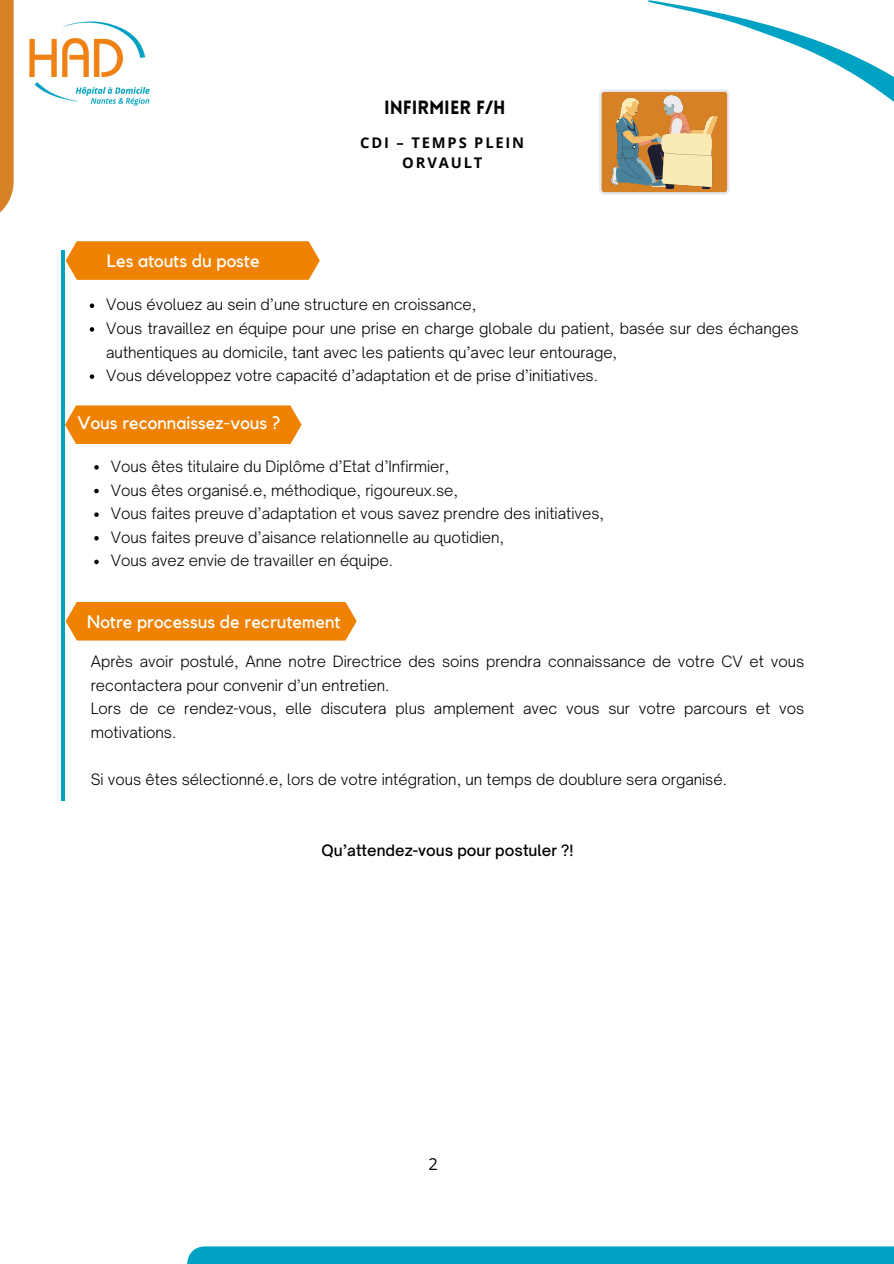
<style>
.page{position:relative;width:894px;height:1264px;background:#fff}
.page>*{position:absolute;margin:0;border:0;box-sizing:border-box;transform-origin:0 0}
.t1{font:900 18.75px "Lovelo";color:#070405}
.t2{font:18px "Kollektif";color:#fff}
.t3{font:16.5px "Open Sans";color:#000}
.t4{font:300 15px/23.7px "Open Sauce One";color:#000}
.t5{font:300 15px "Open Sauce One";color:#070405}
.t6{font:500 15px "Open Sauce One";color:#000}
.t7{font:700 14.7px/20.2px "Open Sans";letter-spacing:.125em;color:#070405;text-align:center}
</style>
<div class="page">
<svg style="left:94px;top:465px;width:5px;height:4px"></svg>
<svg style="left:94px;top:489px;width:5px;height:4px"></svg>
<svg style="left:94px;top:512px;width:5px;height:5px"></svg>
<svg style="left:94px;top:536px;width:5px;height:4px"></svg>
<svg style="left:94px;top:559px;width:5px;height:5px"></svg>
<hr style="left:62px;top:462px;width:3px;height:339px;background:#01a1c0">
<hr style="left:62px;top:250px;width:3px;height:339px;background:#01a1c0">
<svg style="left:65px;top:405px;width:236px;height:39px;background:#ef8810"></svg>
<div style="left:66px;top:602px;width:290px;height:38px;background:#ef8203"></div>
<svg style="left:66px;top:241px;width:254px;height:39px;background:#ef8810"></svg>
<div style="left:187px;top:1246px;width:706px;height:17px;background:#00a2c3"></div>
<img style="left:29px;top:21px;width:121px;height:85px">
<div style="left:0;top:0;width:14px;height:223px;background:#d78127"></div>
<svg style="left:599px;top:0;width:294px;height:195px"></svg>
<img style="left:611px;top:96px;width:106px;height:92px">
<svg style="left:90px;top:303px;width:4px;height:5px"></svg>
<svg style="left:90px;top:327px;width:4px;height:4px"></svg>
<svg style="left:90px;top:374px;width:4px;height:5px"></svg>
<p class="t1" style="left:384px;top:100px;width:123px">INFIRMIER F/H</p>
<p class="t7" style="left:360px;top:132px;width:165px">CDI – TEMPS PLEIN<br>ORVAULT</p>
<p class="t2" style="left:107px;top:252px;width:154px">Les atouts du poste</p>
<p class="t4" style="left:106px;top:293px;width:372px">Vous évoluez au sein d’une structure en croissance,</p>
<p class="t4" style="left:106px;top:316px;width:693px">Vous travaillez en équipe pour une prise en charge globale du patient, basée sur des échanges authentiques au domicile, tant avec les patients qu’avec leur entourage,</p>
<p class="t4" style="left:106px;top:363px;width:493px">Vous développez votre capacité d’adaptation et de prise d’initiatives.</p>
<p class="t2" style="left:78px;top:414px;width:204px">Vous reconnaissez-vous ?</p>
<p class="t5" style="left:111px;top:457px;width:340px">Vous êtes titulaire du Diplôme d’Etat d’Infirmier,</p>
<p class="t5" style="left:111px;top:480px;width:349px">Vous êtes organisé.e, méthodique, rigoureux.se,</p>
<p class="t5" style="left:111px;top:504px;width:495px">Vous faites preuve d’adaptation et vous savez prendre des initiatives,</p>
<p class="t5" style="left:111px;top:528px;width:395px">Vous faites preuve d’aisance relationnelle au quotidien,</p>
<h1 class="t5" style="left:111px;top:551px;width:284px">Vous avez envie de travailler en équipe.</h1>
<h2 class="t2" style="left:87px;top:613px;width:255px">Notre processus de recrutement</h2>
<h2 class="t4" style="left:91px;top:649px;width:714px">Après avoir postulé, Anne notre Directrice des soins prendra connaissance de votre CV et vous recontactera pour convenir d’un entretien.</h2>
<p class="t4" style="left:91px;top:696px;width:714px">Lors de ce rendez-vous, elle discutera plus amplement avec vous sur votre parcours et vos motivations.</p>
<p class="t4" style="left:91px;top:767px;width:637px">Si vous êtes sélectionné.e, lors de votre intégration, un temps de doublure sera organisé.</p>
<p class="t6" style="left:321px;top:841px;width:253px">Qu’attendez-vous pour postuler ?!</p>
<h2 class="t3" style="left:428px;top:1152px;width:11px">2</h2>
</div>
